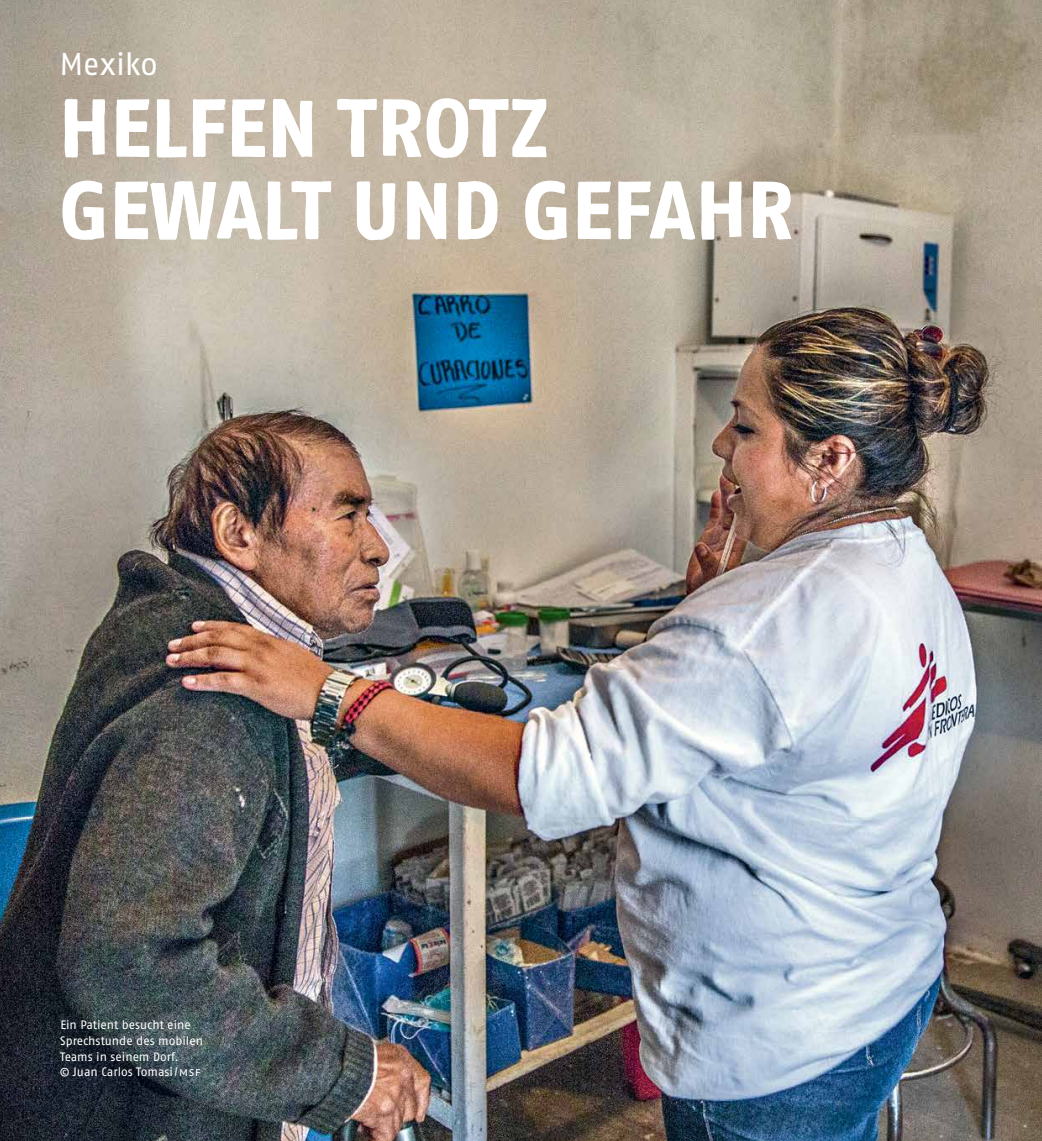
<style>
.page{position:relative;width:1042px;height:1141px;background:#fff}
.page>*{position:absolute;margin:0;border:0;box-sizing:border-box;transform-origin:0 0}
.t1{font:82.25px/82.2px "Fago Rough Bold Lf";letter-spacing:.01em;color:#fff}
.t2{font:31.5px "Fago OT";color:#fff}
.t3{font:12.25px/15.8px "Fago OT";color:#fff}
</style>
<div class="page">
<img style="left:0;top:0;width:1042px;height:1141px">
<h2 class="t2" style="left:60px;top:45px;width:100px">Mexiko</h2>
<h1 class="t1" style="left:60px;top:87px;width:736px">HELFEN TROTZ<br>GEWALT UND GEFAHR</h1>
<p class="t3" style="left:60px;top:1017px;width:145px">Ein Patient besucht eine<br>Sprechstunde des mobilen<br>Teams in seinem Dorf.<br>© Juan Carlos Tomasi/MSF</p>
</div>
